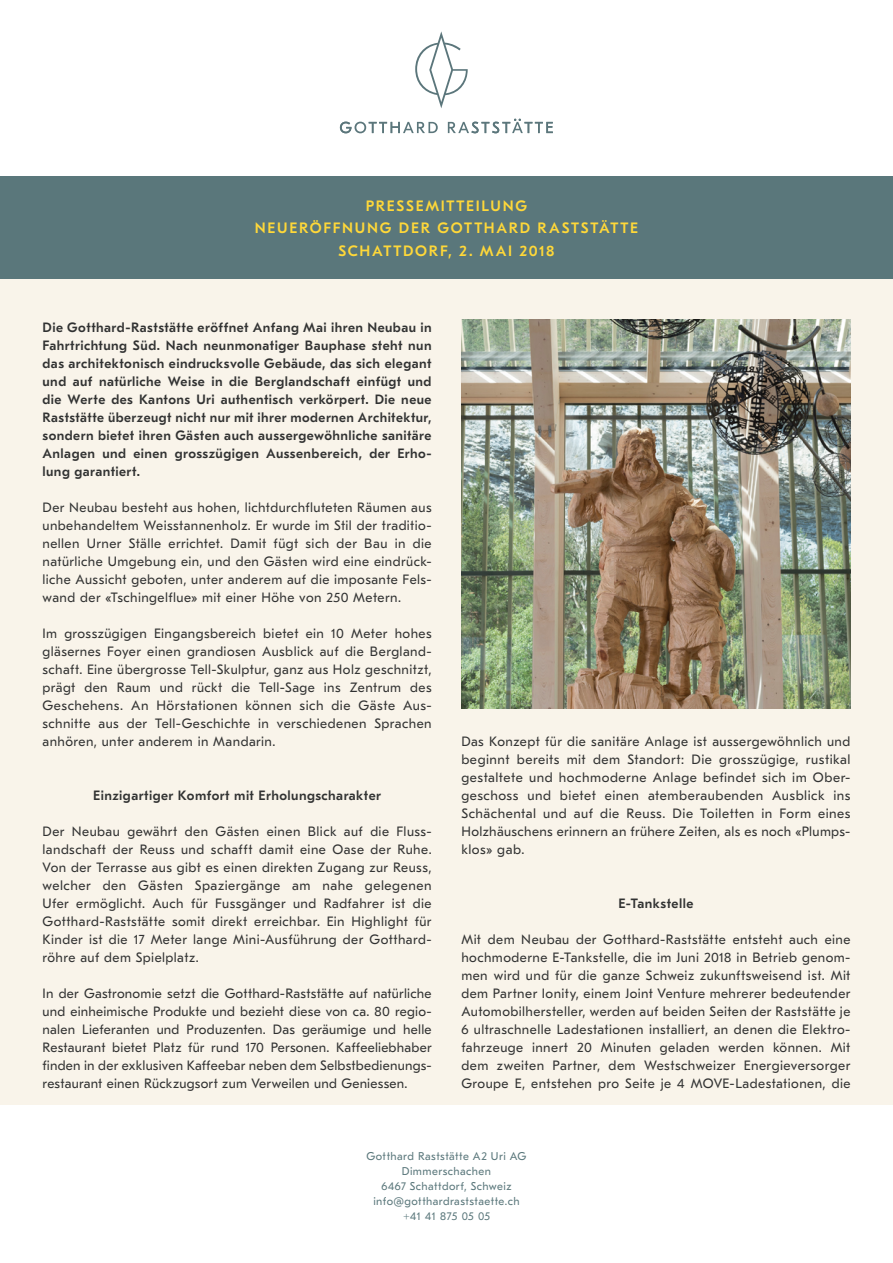
<style>
.page{position:relative;width:893px;height:1263px;background:#fff}
.page>*{position:absolute;margin:0;border:0;box-sizing:border-box;transform-origin:0 0}
.t1{font:500 15px/22.5px "GT Eesti Text";letter-spacing:.115em;color:#ffd839;text-align:center}
.t2{font:13.5px/18px "GT Eesti Text";letter-spacing:.03em;color:#313232;text-align:justify}
.t3{font:500 13.5px/18px "GT Eesti Text";letter-spacing:.03em;color:#313232;text-align:justify}
.t4{font:11.25px/15px "GT Eesti Text";letter-spacing:.035em;color:#5a777b;text-align:center}
</style>
<div class="page">
<div style="left:0;top:279px;width:893px;height:826px;background:#f9f4ea"></div>
<svg style="left:415px;top:31px;width:53px;height:77px"></svg>
<svg style="left:340px;top:122px;width:98px;height:11px"></svg>
<svg style="left:448px;top:119px;width:105px;height:14px"></svg>
<div style="left:0;top:176px;width:893px;height:103px;background:#5a777b"></div>
<img style="left:461px;top:320px;width:389px;height:389px">
<p class="t1" style="left:255px;top:195px;width:385px">PRESSEMITTEILUNG<br>NEUERÖFFNUNG DER GOTTHARD RASTSTÄTTE<br>SCHATTDORF, 2. MAI 2018</p>
<p class="t3" style="left:43px;top:319px;width:391px">Die Gotthard-Raststätte eröffnet Anfang Mai ihren Neubau in Fahrtrichtung Süd. Nach neunmonatiger Bauphase steht nun das architektonisch eindrucksvolle Gebäude, das sich elegant und auf natürliche Weise in die Berglandschaft einfügt und die Werte des Kantons Uri authentisch verkörpert. Die neue Raststätte überzeugt nicht nur mit ihrer modernen Architektur, sondern bietet ihren Gästen auch aussergewöhnliche sanitäre Anlagen und einen grosszügigen Aussenbereich, der Erho&shy;lung garantiert.</p>
<p class="t2" style="left:43px;top:499px;width:391px">Der Neubau besteht aus hohen, lichtdurchfluteten Räumen aus unbehandeltem Weisstannenholz. Er wurde im Stil der traditio&shy;nellen Urner Ställe errichtet. Damit fügt sich der Bau in die natürliche Umgebung ein, und den Gästen wird eine eindrück&shy;liche Aussicht geboten, unter anderem auf die imposante Fels&shy;wand der «Tschingelflue» mit einer Höhe von 250 Metern.</p>
<p class="t2" style="left:43px;top:625px;width:391px">Im grosszügigen Eingangsbereich bietet ein 10 Meter hohes gläsernes Foyer einen grandiosen Ausblick auf die Bergland&shy;schaft. Eine übergrosse Tell-Skulptur, ganz aus Holz geschnitzt, prägt den Raum und rückt die Tell-Sage ins Zentrum des Geschehens. An Hörstationen können sich die Gäste Aus&shy;schnitte aus der Tell-Geschichte in verschiedenen Sprachen anhören, unter anderem in Mandarin.</p>
<p class="t3" style="left:93px;top:787px;width:289px">Einzigartiger Komfort mit Erholungscharakter</p>
<p class="t2" style="left:43px;top:823px;width:391px">Der Neubau gewährt den Gästen einen Blick auf die Fluss&shy;landschaft der Reuss und schafft damit eine Oase der Ruhe.<br>Von der Terrasse aus gibt es einen direkten Zugang zur Reuss, welcher den Gästen Spaziergänge am nahe gelegenen Ufer -ermöglicht. Auch für Fussgänger und Radfahrer ist die Gotthard-Raststätte somit direkt erreichbar. Ein Highlight für Kinder ist die 17 Meter lange Mini-Ausführung der Gotthard&shy;röhre auf dem Spielplatz.</p>
<p class="t2" style="left:43px;top:985px;width:391px">In der Gastronomie setzt die Gotthard-Raststätte auf natürliche und einheimische Produkte und bezieht diese von ca. 80 regio&shy;nalen Lieferanten und Produzenten. Das geräumige und helle Restaurant bietet Platz für rund 170 Personen. Kaffeeliebhaber finden in der exklusiven Kaffeebar neben dem Selbstbedienungs&shy;restaurant einen Rückzugsort zum Verweilen und Geniessen.</p>
<p class="t2" style="left:461px;top:733px;width:391px">Das Konzept für die sanitäre Anlage ist aussergewöhnlich und beginnt bereits mit dem Standort: Die grosszügige, rustikal gestaltete und hochmoderne Anlage befindet sich im Ober&shy;geschoss und bietet einen atemberaubenden Ausblick ins Schächental und auf die Reuss. Die Toiletten in Form eines Holzhäuschens erinnern an frühere Zeiten, als es noch «Plumps&shy;klos» gab.</p>
<p class="t3" style="left:618px;top:895px;width:76px">E-Tankstelle</p>
<p class="t2" style="left:461px;top:931px;width:391px">Mit dem Neubau der Gotthard-Raststätte entsteht auch eine hochmoderne E-Tankstelle, die im Juni 2018 in Betrieb genom&shy;men wird und für die ganze Schweiz zukunftsweisend ist. Mit dem Partner Ionity, einem Joint Venture mehrerer bedeutender Automobilhersteller, werden auf beiden Seiten der Raststätte je 6 ultraschnelle Ladestationen installiert, an denen die Elektro&shy;fahrzeuge innert 20 Minuten geladen werden können. Mit dem zweiten Partner, dem Westschweizer Energieversorger Groupe E, entstehen pro Seite je 4 MOVE-Ladestationen, die</p>
<p class="t4" style="left:367px;top:1149px;width:161px">Gotthard Raststätte A2 Uri AG<br>Dimmerschachen<br>6467 Schattdorf, Schweiz info@gotthardraststaette.ch +41 41 875 05 05</p>
</div>
